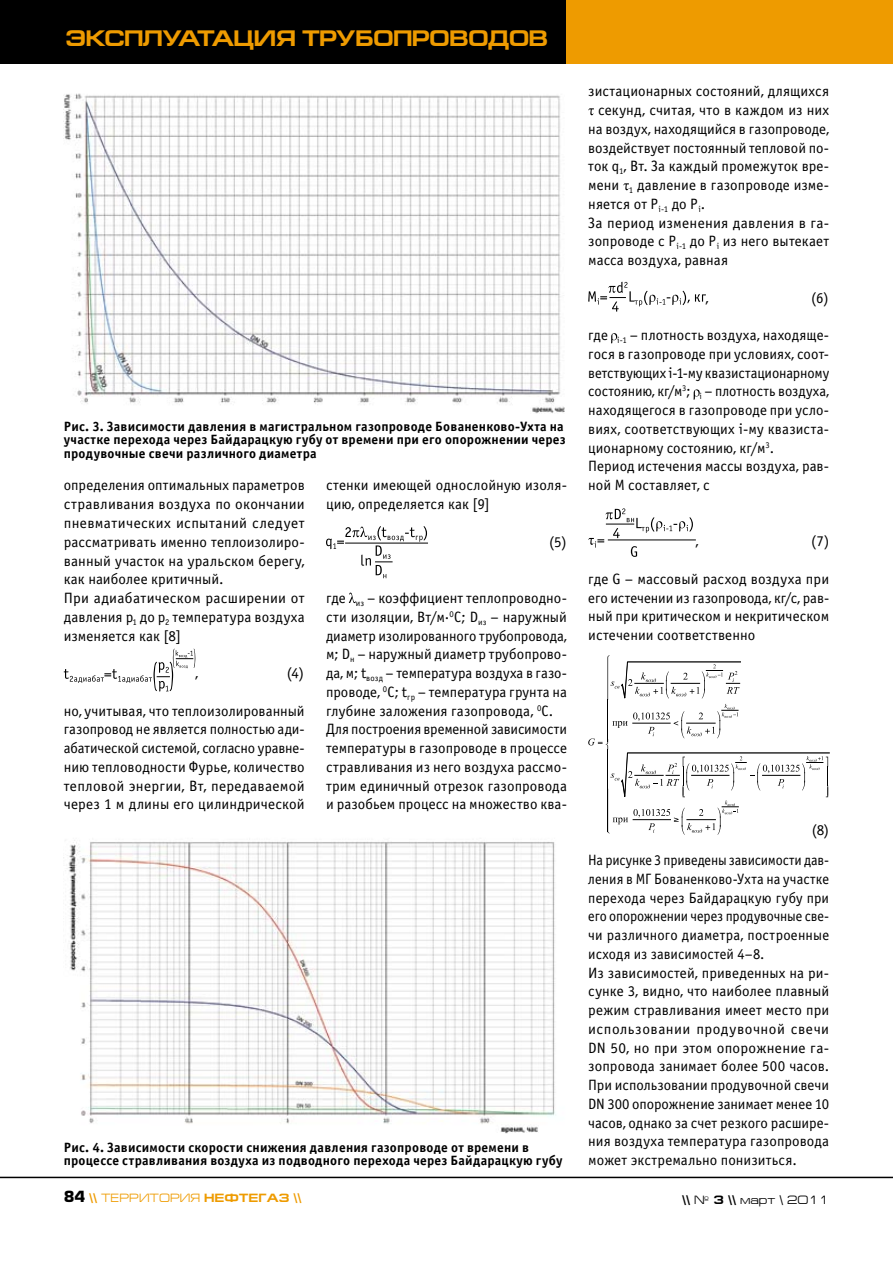
<style>
.page{position:relative;width:893px;height:1263px;background:#fff}
.page>*{position:absolute;margin:0;border:0;box-sizing:border-box;transform-origin:0 0}
.t1{font:700 22.5px "Europe Ext";letter-spacing:-.035em;color:#ee9b00}
.t2{font:15px/18.8px "Officina Sans C";letter-spacing:.005em;color:#000}
.t3{font:15px/18.8px "Officina Sans C";letter-spacing:.005em;color:#000;scale:.94 1}
.t4{font:700 13.5px/13.5px "Officina Sans C";letter-spacing:.015em;color:#000}
.t5{font:700 12px "Europe Ext";color:#ee9b00}
.t6{font:12px "Europe Ext";color:#000}
.s1{font-family:"Europe";font-size:15px;color:#000}
.s2{font-weight:400}
.s3{font-weight:700}
</style>
<div class="page">
<div style="left:0;top:0;width:893px;height:64px;background:#ee9b00"></div>
<div style="left:0;top:0;width:566px;height:64px;background:#000"></div>
<hr style="left:0;top:1177px;width:893px;height:1px;background:#000">
<svg style="left:64px;top:649px;width:131px;height:42px"></svg>
<hr style="left:345px;top:543px;width:83px;height:1px;background:#000">
<svg style="left:326px;top:526px;width:101px;height:52px"></svg>
<svg style="left:349px;top:593px;width:7px;height:10px"></svg>
<svg style="left:588px;top:108px;width:6px;height:7px"></svg>
<svg style="left:623px;top:183px;width:6px;height:7px"></svg>
<svg style="left:588px;top:282px;width:118px;height:30px"></svg>
<svg style="left:611px;top:333px;width:6px;height:10px"></svg>
<svg style="left:693px;top:389px;width:7px;height:10px"></svg>
<hr style="left:608px;top:540px;width:88px;height:1px;background:#000">
<svg style="left:588px;top:508px;width:105px;height:49px"></svg>
<img style="left:64px;top:93px;width:501px;height:320px">
<img style="left:68px;top:840px;width:488px;height:293px">
<svg style="left:588px;top:655px;width:242px;height:180px"></svg>
<h1 class="t1" style="left:66px;top:26px;width:133px">эксплуата</h1>
<h1 class="t1" style="left:233px;top:26px;width:317px">ция трубопроводов</h1>
<p class="t4" style="left:64px;top:420px;width:504px">Рис. 3. Зависимости давления в магистральном газопроводе Бованенково-Ухта на участке перехода через Байдарацкую губу от времени при его опорожнении через продувочные свечи различного диаметра</p>
<p class="t2" style="left:64px;top:476px;width:242px">определения оптимальных параметров стравливания воздуха по окончании пневматических испытаний следует рассматривать именно теплоизолиро&shy;ванный участок на уральском берегу, как наиболее критичный.<br>При адиабатическом расширении от давления р<sub>1</sub> до р<sub>2</sub> температура воздуха изменяется как [8]</p>
<p class="t2" style="left:195px;top:664px;width:4px">,</p>
<p class="t2" style="left:287px;top:664px;width:19px">(4)</p>
<p class="t2" style="left:64px;top:701px;width:242px;text-align:justify">но, учитывая, что теплоизолированный газопровод не является полностью ади&shy;абатической системой, согласно уравне&shy;нию тепловодности Фурье, количество тепловой энергии, Вт, передаваемой через 1 м длины его цилиндрической</p>
<p class="t2" style="left:326px;top:476px;width:242px">стенки имеющей однослойную изоля&shy;цию, определяется как [9]</p>
<p class="t2" style="left:549px;top:533px;width:19px">(5)</p>
<p class="t2" style="left:326px;top:589px;width:242px">где <sub>из</sub> – коэффициент теплопроводно&shy;сти изоляции, Вт/м.<sup>0</sup>С; D<sub>из</sub> – наружный диаметр изолированного трубопровода, м; D<sub>н</sub> – наружный диаметр трубопрово&shy;да, м; t<sub>возд</sub> – температура воздуха в газо&shy;проводе, <sup>0</sup>С; t<sub>гр</sub> – температура грунта на глубине заложения газопровода, <sup>0</sup>С.<br>Для построения временной зависимости температуры в газопроводе в процессе стравливания из него воздуха рассмо&shy;трим единичный отрезок газопровода и разобьем процесс на множество ква-</p>
<p class="t4" style="left:64px;top:1140px;width:500px">Рис. 4. Зависимости скорости снижения давления газопроводе от времени в процессе стравливания воздуха из подводного перехода через Байдарацкую губу</p>
<p class="t2" style="left:588px;top:82px;width:242px">зистационарных состояний, длящихся</p>
<p class="t2" style="left:598px;top:101px;width:233px">секунд, считая, что в каждом из них</p>
<p class="t2" style="left:588px;top:120px;width:242px">на воздух, находящийся в газопроводе,</p>
<p class="t2" style="left:588px;top:138px;width:242px">воздействует постоянный тепловой по-</p>
<p class="t2" style="left:588px;top:157px;width:242px">ток q<sub>1</sub>, Вт. За каждый промежуток вре-</p>
<p class="t2" style="left:588px;top:176px;width:242px">мени <sub>1</sub> давление в газопроводе изме-</p>
<p class="t2" style="left:588px;top:195px;width:119px">няется от Р<sub>i-1</sub> до P<sub>i</sub>.</p>
<p class="t2" style="left:588px;top:213px;width:242px">За период изменения давления в га-</p>
<p class="t2" style="left:588px;top:232px;width:242px">зопроводе с Р<sub>i-1</sub> до P<sub>i</sub> из него вытекает</p>
<p class="t2" style="left:588px;top:251px;width:141px">масса воздуха, равная</p>
<p class="t2" style="left:706px;top:288px;width:4px">,</p>
<p class="t2" style="left:811px;top:288px;width:19px">(6)</p>
<p class="t2" style="left:588px;top:326px;width:242px">где <sub>i-1</sub> – плотность воздуха, находяще&shy;гося в газопроводе при условиях, соот&shy;ветствующих i-1-му квазистационарному состоянию, кг/м<sup>3</sup>; <sub>i</sub> – плотность воздуха, находящегося в газопроводе при усло&shy;виях, соответствующих i-му квазиста&shy;ционарному состоянию, кг/м<sup>3</sup>.<br>Период истечения массы воздуха, рав&shy;ной M составляет, c</p>
<p class="t2" style="left:696px;top:532px;width:4px">,</p>
<p class="t2" style="left:811px;top:532px;width:20px">(7)</p>
<p class="t2" style="left:588px;top:570px;width:242px;text-align:justify">где G – массовый расход воздуха при его истечении из газопровода, кг/с, рав&shy;ный при критическом и некритическом истечении соответственно</p>
<p class="t2" style="left:812px;top:821px;width:19px">(8)</p>
<p class="t3" style="left:588px;top:851px;width:258px">На рисунке 3 приведены зависимости дав&shy;ления в МГ Бованенково-Ухта на участке перехода через Байдарацкую губу при его опорожнении через продувочные све&shy;чи различного диаметра, построенные исходя из зависимостей 4–8.<br>Из зависимостей, приведенных на ри&shy;сунке 3, видно, что наиболее плавный режим стравливания имеет место при использовании продувочной свечи DN 50, но при этом опорожнение га&shy;зопровода занимает более 500 часов.<br>При использовании продувочной свечи DN 300 опорожнение занимает менее 10 часов, однако за счет резкого расшире&shy;ния воздуха температура газопровода может экстремально понизиться.</p>
<p class="t5" style="left:64px;top:1191px;width:239px"><span class="s1">84</span> \\ <span class="s2">ТЕРРИТОРИЯ</span> НЕФТЕГАЗ \\</p>
<p class="t6" style="left:682px;top:1193px;width:148px"><span class="s3">\\</span> № <span class="s3">3 \\</span> март \ 2011</p>
</div>
